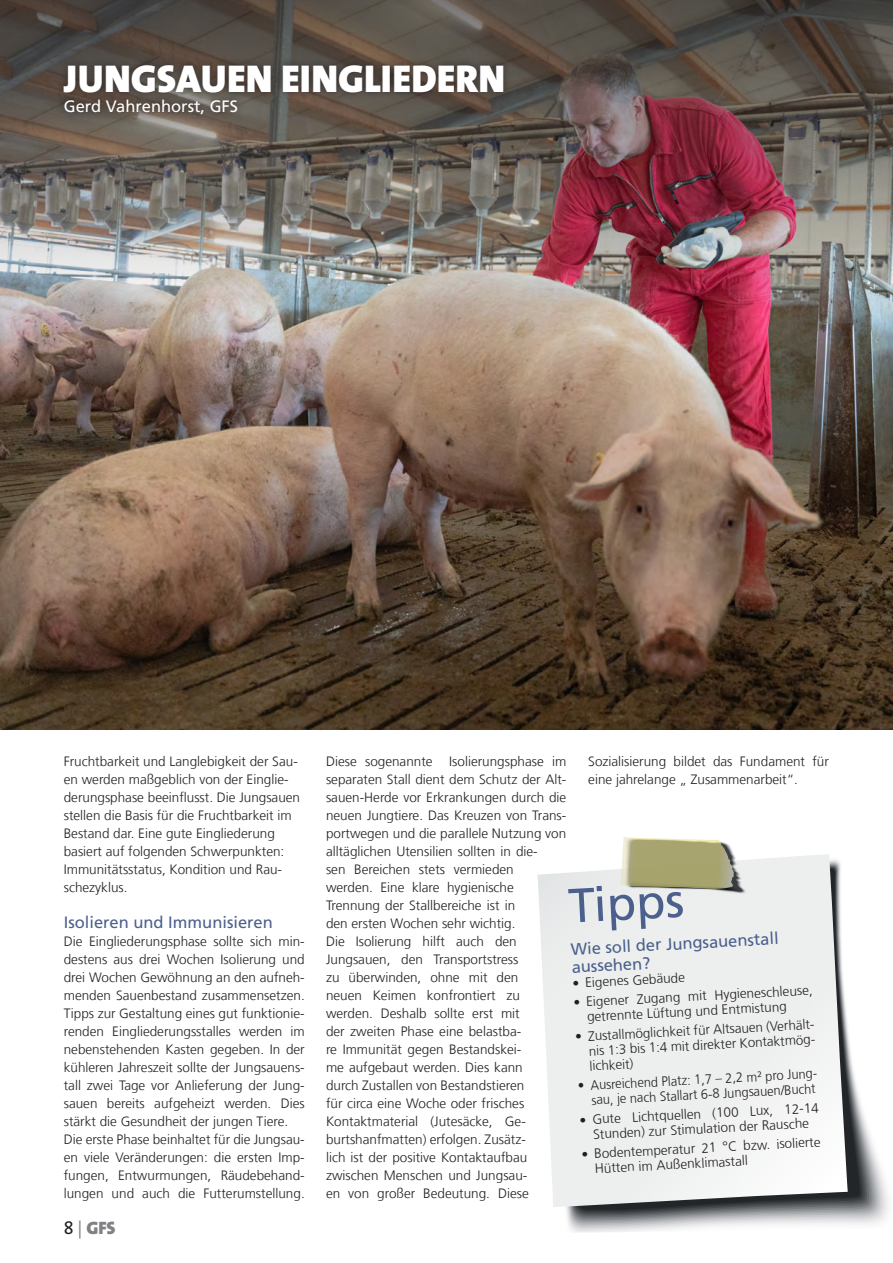
<style>
.page{position:relative;width:893px;height:1263px;background:#fff}
.page>*{position:absolute;margin:0;border:0;box-sizing:border-box;transform-origin:0 0}
.t1{font:48px "Frutiger LT Com";color:#4c608d}
.t2{font:39px "The Sans Black Caps";color:#fff}
.t3{font:900 18px "The Sans";color:#808285}
.t4{font:16.5px/18px "Frutiger LT Com";color:#4c608d}
.t5{font:16.5px "Frutiger LT Com";color:#fff}
.t6{font:300 13.5px/18px "Frutiger LT Com";color:#231f20}
.t7{font:300 13.5px/15px "Frutiger LT Com";color:#231f20;scale:.95 1}
.s1{font-weight:400;color:#231f20}
.s2{font-weight:400}
</style>
<div class="page">
<img style="left:0;top:451px;width:893px;height:279px">
<img style="left:0;top:0;width:893px;height:451px">
<svg style="left:566px;top:1033px;width:294px;height:177px"></svg>
<svg style="left:537px;top:854px;width:311px;height:353px"></svg>
<svg style="left:620px;top:837px;width:126px;height:57px;background:#b7b591"></svg>
<div style="left:50px;top:85px;width:202px;height:43px;background:#231f20;opacity:.75"></div>
<div style="left:56px;top:57px;width:455px;height:43px;background:#231f20;opacity:.75"></div>
<h2 class="t2" style="left:64px;top:45px;width:443px">JUNGSAUEN EINGLIEDERN</h2>
<p class="t5" style="left:64px;top:97px;width:176px">Gerd Vahrenhorst, GFS</p>
<p class="t6" style="left:64px;top:752px;width:238px">Fruchtbarkeit und Langlebigkeit der Sau&shy;en werden maßgeblich von der Einglie&shy;derungsphase beeinflusst. Die Jungsauen stellen die Basis für die Fruchtbarkeit im Bestand dar. Eine gute Eingliederung basiert auf folgenden Schwerpunkten:<br>Immunitätsstatus, Kondition und Rau&shy;schezyklus.</p>
<p class="t4" style="left:64px;top:913px;width:211px">Isolieren und Immunisieren</p>
<p class="t6" style="left:64px;top:932px;width:242px">Die Eingliederungsphase sollte sich min&shy;destens aus drei Wochen Isolierung und drei Wochen Gewöhnung an den aufneh&shy;menden Sauenbestand zusammensetzen.<br>Tipps zur Gestaltung eines gut funktionie&shy;renden Eingliederungsstalles werden im nebenstehenden Kasten gegeben. In der kühleren Jahreszeit sollte der Jungsauens&shy;tall zwei Tage vor Anlieferung der Jung&shy;sauen bereits aufgeheizt werden. Dies stärkt die Gesundheit der jungen Tiere.<br>Die erste Phase beinhaltet für die Jungsau&shy;en viele Veränderungen: die ersten Imp&shy;fungen, Entwurmungen, Räudebehand&shy;lungen und auch die Futterumstellung.</p>
<h3 class="t3" style="left:64px;top:1212px;width:53px"><span class="s1">8</span> <span class="s2">|</span> GFS</h3>
<p class="t6" style="left:326px;top:752px;width:242px">Diese sogenannte Isolierungsphase im separaten Stall dient dem Schutz der Alt&shy;sauen-Herde vor Erkrankungen durch die neuen Jungtiere. Das Kreuzen von Trans&shy;portwegen und die parallele Nutzung von alltäglichen Utensilien sollten in die-<br>sen Bereichen stets vermieden<br>werden. Eine klare hygienische Trennung der Stallbereiche ist in<br>den ersten Wochen sehr wichtig.<br>Die Isolierung hilft auch den Jungsauen, den Transportstress<br>zu überwinden, ohne mit den<br>neuen Keimen konfrontiert zu werden. Deshalb sollte erst mit<br>der zweiten Phase eine belastba-<br>re Immunität gegen Bestandskei-<br>me aufgebaut werden. Dies kann<br>durch Zustallen von Bestandstieren<br>für circa eine Woche oder frisches Kontaktmaterial (Jutesäcke, Ge&shy;burtshanfmatten) erfolgen. Zusätz-<br>lich ist der positive Kontaktaufbau zwischen Menschen und Jungsau-<br>en von großer Bedeutung. Diese</p>
<p class="t6" style="left:588px;top:752px;width:242px">Sozialisierung bildet das Fundament für eine jahrelange „ Zusammenarbeit“.</p>
<h1 class="t1" style="left:567px;top:878px;width:117px;rotate:-3deg">Tipps</h1>
<p class="t4" style="left:570px;top:940px;width:210px;rotate:-3deg">Wie soll der Jungsauenstall aussehen?</p>
<p class="t6" style="left:572px;top:974px;width:114px;rotate:-3deg">• Eigenes Gebäude</p>
<p class="t6" style="left:586px;top:994px;width:228px;line-height:15px;text-indent:-13px;rotate:-3deg">• Eigener Zugang mit Hygieneschleuse, getrennte Lüftung und Entmistung</p>
<p class="t6" style="left:588px;top:1028px;width:230px;line-height:15px;text-align:justify;text-indent:-13px;rotate:-3deg">• Zustallmöglichkeit für Altsauen (Verhält&shy;nis 1:3 bis 1:4 mit direkter Kontaktmög&shy;lichkeit)</p>
<p class="t7" style="left:590px;top:1078px;width:243px;text-indent:-13px;rotate:-3deg">• Ausreichend Platz: 1,7 – 2,2 m² pro Jung&shy;sau, je nach Stallart 6-8 Jungsauen/Bucht</p>
<p class="t6" style="left:579px;top:1112px;width:241px;line-height:15px;text-align:center;rotate:-3deg">• Gute Lichtquellen (100 Lux, 12-14<br>Stunden) zur Stimulation der Rausche</p>
<p class="t6" style="left:594px;top:1146px;width:228px;line-height:15px;text-indent:-13px;rotate:-3deg">• Bodentemperatur 21 °C bzw. isolierte<br>Hütten im Außenklimastall</p>
</div>
